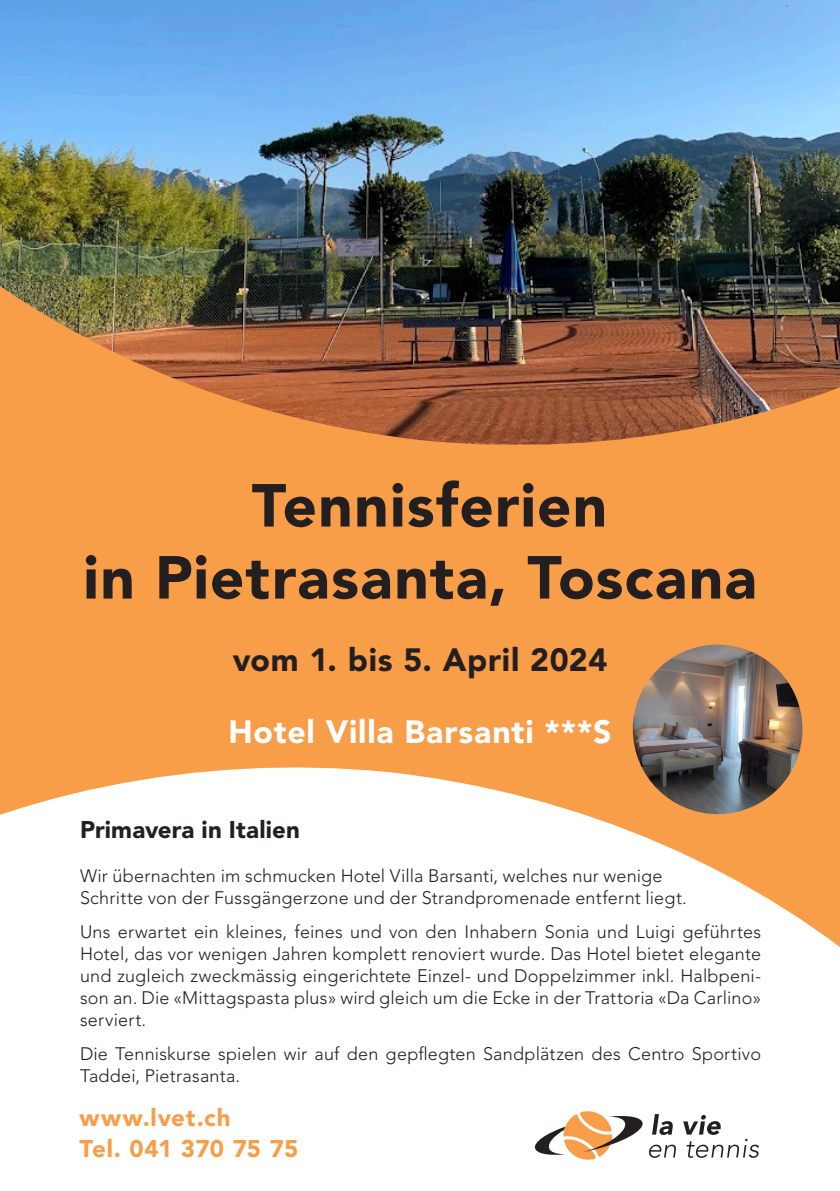
<style>
.page{position:relative;width:840px;height:1191px;background:#fff}
.page>*{position:absolute;margin:0;border:0;box-sizing:border-box;transform-origin:0 0}
.t1{font:900 60px/72px "Avenir LT Pro";letter-spacing:.02em;color:#231f20;text-align:center}
.t2{font:900 32px "Avenir LT Pro";letter-spacing:.025em;color:#fff}
.t3{font:900 32px "Avenir LT Pro";letter-spacing:.02em;color:#231f20}
.Lauftext{font:900 24px "Avenir LT Pro";letter-spacing:.005em;color:#231f20}
.t4{font:900 24px "Avenir LT Pro";letter-spacing:.005em;color:#f89d48}
.t5{font:900 24px "Avenir LT Pro";letter-spacing:.025em;color:#f89d48}
.Lauftext-2{font:300 18px/22px "Avenir LT Pro";letter-spacing:.01em;color:#231f20}
</style>
<div class="page">
<img style="left:0;top:0;width:839px;height:215px">
<img style="left:0;top:215px;width:839px;height:732px">
<img style="left:632px;top:644px;width:170px;height:170px;border-radius:85px">
<svg style="left:683px;top:1115px;width:75px;height:42px"></svg>
<svg style="left:535px;top:1111px;width:140px;height:48px"></svg>
<p class="t1" style="left:83px;top:470px;width:674px">Tennisferien<br>in Pietrasanta, Toscana</p>
<p class="t3" style="left:232px;top:640px;width:376px">vom 1. bis 5. April 2024</p>
<p class="t2" style="left:228px;top:712px;width:384px">Hotel Villa Barsanti ***S</p>
<p class="Lauftext" style="left:80px;top:815px;width:221px">Primavera in Italien</p>
<p class="Lauftext-2" style="left:80px;top:865px;width:608px">Wir übernachten im schmucken Hotel Villa Barsanti, welches nur wenige<br>Schritte von der Fussgängerzone und der Strandpromenade entfernt liegt.</p>
<p class="Lauftext-2" style="left:80px;top:921px;width:682px;text-align:justify">Uns erwartet ein kleines, feines und von den Inhabern Sonia und Luigi geführtes Hotel, das vor wenigen Jahren komplett renoviert wurde. Das Hotel bietet elegante und zugleich zweckmässig eingerichtete Einzel- und Doppelzimmer inkl. Halbpeni&shy;son an. Die «Mittagspasta plus» wird gleich um die Ecke in der Trattoria «Da Carlino» serviert.</p>
<p class="Lauftext-2" style="left:80px;top:1043px;width:682px">Die Tenniskurse spielen wir auf den gepflegten Sandplätzen des Centro Sportivo<br>Taddei, Pietrasanta.</p>
<p class="t5" style="left:79px;top:1102px;width:152px">www.lvet.ch</p>
<p class="t4" style="left:79px;top:1134px;width:220px">Tel. 041 370 75 75</p>
</div>
